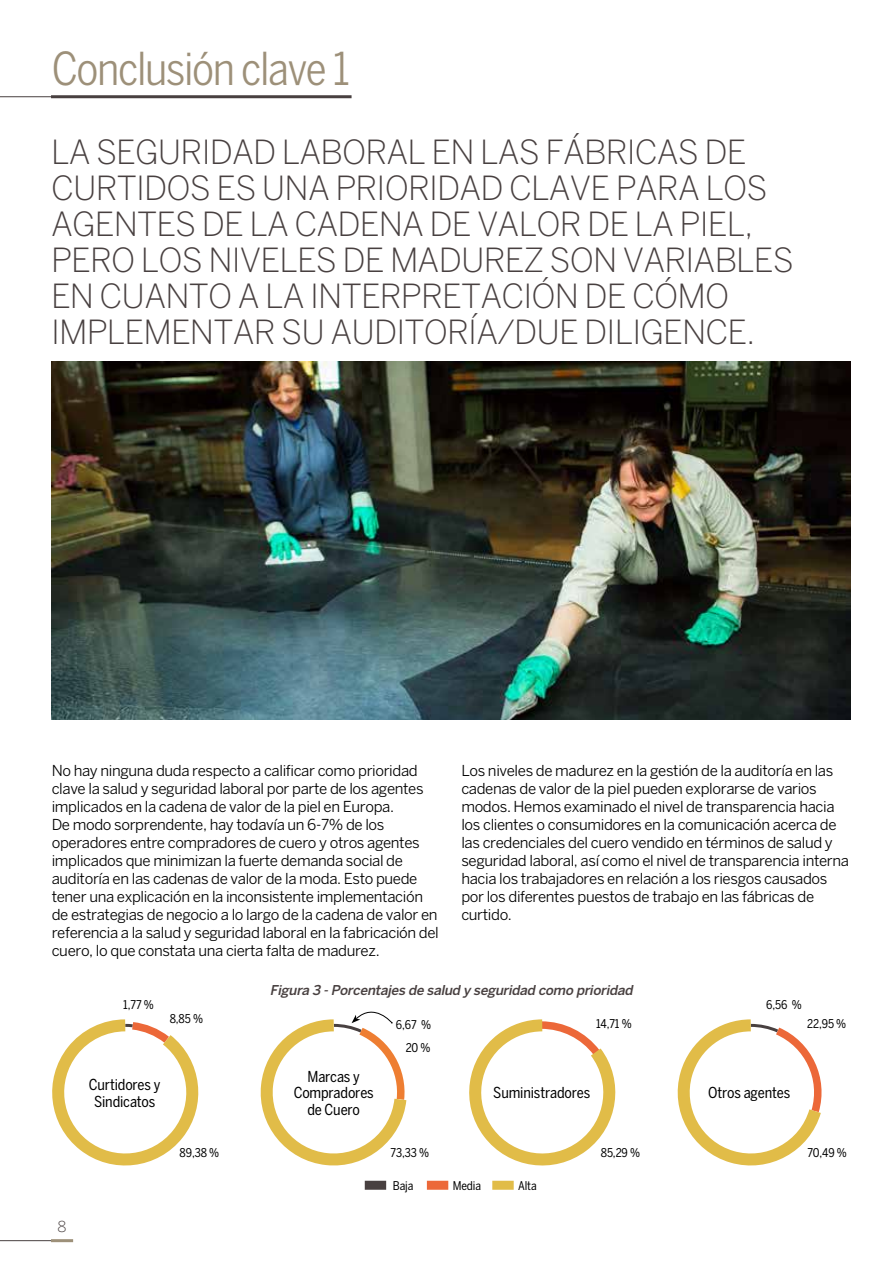
<style>
.page{position:relative;width:893px;height:1263px;background:#fff}
.page>*{position:absolute;margin:0;border:0;box-sizing:border-box;transform-origin:0 0}
.t1{font:condensed 45px "Benton Sans";letter-spacing:-.03em;color:#9d9079}
.t2{font:300 33px/36px "Benton Sans";letter-spacing:-.025em;color:#484040}
.t3{font:15px/18px "Benton Sans";letter-spacing:-.025em;color:#000}
.t4{font:condensed 15px/16.5px "Benton Sans";letter-spacing:-.01em;color:#000;text-align:center}
.t5{font:300 15px "Benton Sans";color:#484040}
.t6{font:italic 500 13.5px "Benton Sans";color:#484040}
.t7{font:condensed 12px "Benton Sans";letter-spacing:-.01em;color:#000}
</style>
<div class="page">
<hr style="left:0;top:1240px;width:67px;height:1px;background:#484040">
<hr style="left:51px;top:1239px;width:22px;height:3px;background:#9d9079">
<hr style="left:0;top:96px;width:155px;height:1px;background:#484040">
<hr style="left:51px;top:95px;width:301px;height:3px;background:#484040">
<img style="left:51px;top:362px;width:799px;height:357px">
<div style="left:365px;top:1181px;width:21px;height:9px;background:#484040"></div>
<div style="left:427px;top:1181px;width:21px;height:9px;background:#ec6839"></div>
<div style="left:492px;top:1181px;width:22px;height:9px;background:#e1bc48"></div>
<svg style="left:677px;top:1019px;width:145px;height:147px"></svg>
<svg style="left:52px;top:1019px;width:147px;height:147px"></svg>
<svg style="left:469px;top:1019px;width:147px;height:166px"></svg>
<svg style="left:260px;top:1011px;width:147px;height:155px"></svg>
<h1 class="t1" style="left:52px;top:43px;width:299px">Conclusión clave 1</h1>
<p class="t2" style="left:51px;top:133px;width:744px">LA SEGURIDAD LABORAL EN LAS FÁBRICAS DE CURTIDOS ES UNA PRIORIDAD CLAVE PARA LOS AGENTES DE LA CADENA DE VALOR DE LA PIEL, PERO LOS NIVELES DE MADUREZ SON VARIABLES EN CUANTO A LA INTERPRETACIÓN DE CÓMO IMPLEMENTAR SU AUDITORÍA/DUE DILIGENCE.</p>
<p class="t3" style="left:52px;top:761px;width:389px">No hay ninguna duda respecto a calificar como prioridad clave la salud y seguridad laboral por parte de los agentes implicados en la cadena de valor de la piel en Europa.<br>De modo sorprendente, hay todavía un 6-7% de los operadores entre compradores de cuero y otros agentes implicados que minimizan la fuerte demanda social de auditoría en las cadenas de valor de la moda. Esto puede tener una explicación en la inconsistente implementación de estrategias de negocio a lo largo de la cadena de valor en referencia a la salud y seguridad laboral en la fabricación del cuero, lo que constata una cierta falta de madurez.</p>
<p class="t6" style="left:270px;top:982px;width:367px">Figura 3 -Porcentajes de salud y seguridad como prioridad</p>
<p class="t3" style="left:461px;top:761px;width:389px">Los niveles de madurez en la gestión de la auditoría en las cadenas de valor de la piel pueden explorarse de varios modos. Hemos examinado el nivel de transparencia hacia los clientes o consumidores en la comunicación acerca de las credenciales del cuero vendido en términos de salud y seguridad laboral, así como el nivel de transparencia interna hacia los trabajadores en relación a los riesgos causados por los diferentes puestos de trabajo en las fábricas de curtido.</p>
<p class="t7" style="left:766px;top:997px;width:37px">6,56 %</p>
<p class="t7" style="left:123px;top:997px;width:32px">1,77 %</p>
<p class="t5" style="left:58px;top:1218px;width:10px">8</p>
<p class="t7" style="left:170px;top:1011px;width:35px">8,85 %</p>
<p class="t4" style="left:89px;top:1076px;width:73px">Curtidores y<br>Sindicatos</p>
<p class="t4" style="left:294px;top:1068px;width:82px">Marcas y<br>Compradores de Cuero</p>
<p class="t7" style="left:396px;top:1017px;width:37px">6,67 %</p>
<p class="t7" style="left:406px;top:1041px;width:26px">20 %</p>
<p class="t7" style="left:596px;top:1016px;width:37px">14,71 %</p>
<p class="t7" style="left:807px;top:1016px;width:40px">22,95 %</p>
<p class="t4" style="left:493px;top:1084px;width:98px">Suministradores</p>
<p class="t4" style="left:708px;top:1084px;width:84px">Otros agentes</p>
<p class="t7" style="left:180px;top:1145px;width:41px">89,38 %</p>
<p class="t7" style="left:390px;top:1145px;width:40px">73,33 %</p>
<p class="t7" style="left:601px;top:1145px;width:41px">85,29 %</p>
<p class="t7" style="left:807px;top:1145px;width:41px">70,49 %</p>
<p class="t7" style="left:393px;top:1178px;width:22px">Baja</p>
<p class="t7" style="left:453px;top:1178px;width:30px">Media</p>
<p class="t7" style="left:518px;top:1178px;width:20px">Alta</p>
</div>
